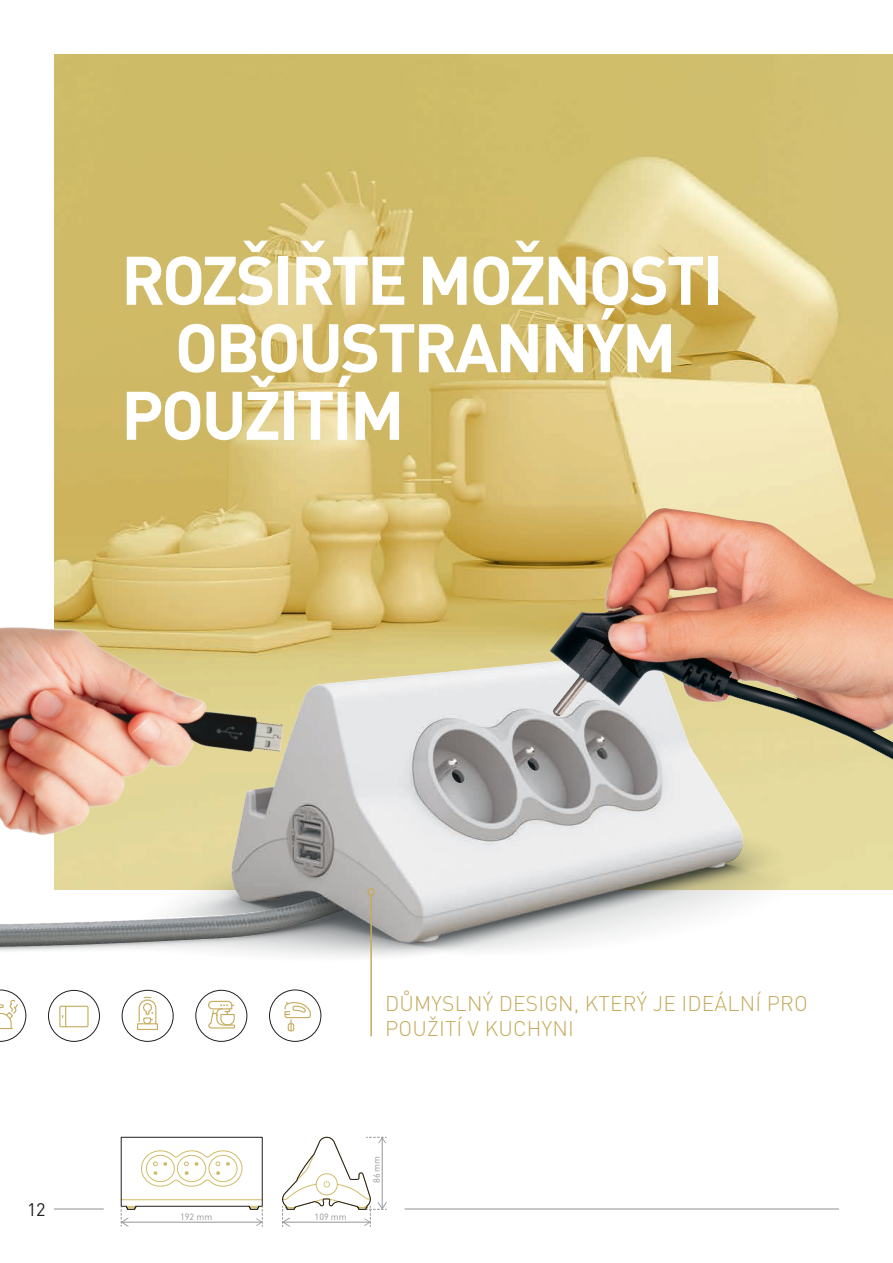
<style>
.page{position:relative;width:893px;height:1263px;background:#fff}
.page>*{position:absolute;margin:0;border:0;box-sizing:border-box;transform-origin:0 0}
.t1{font:700 67.5px "DIN Pro";letter-spacing:-.04em;color:#fff}
.t2{font:300 21px/25.2px "DIN Pro";letter-spacing:.01em;color:#c5ab5d}
.t3{font:18px "DIN Pro";color:#231f20}
.t4{font:9px "DIN Pro";color:#939598}
</style>
<div class="page">
<img style="left:54px;top:54px;width:839px;height:494px">
<img style="left:0;top:548px;width:893px;height:617px">
<img style="left:0;top:653px;width:743px;height:293px">
<div style="left:122px;top:990px;width:51px;height:51px;background:#fff;border-radius:50%"></div>
<div style="left:137px;top:1023px;width:21px;height:7px;border:1px solid #c6ab5c"></div>
<svg style="left:138px;top:996px;width:19px;height:29px"></svg>
<div style="left:122px;top:990px;width:52px;height:52px;border:1px solid #231f20;border-radius:50%"></div>
<div style="left:196px;top:990px;width:51px;height:51px;background:#fff;border-radius:50%"></div>
<svg style="left:208px;top:1000px;width:28px;height:29px"></svg>
<div style="left:195px;top:990px;width:52px;height:52px;border:1px solid #231f20;border-radius:50%"></div>
<svg style="left:0;top:989px;width:26px;height:53px"></svg>
<div style="left:269px;top:990px;width:52px;height:51px;background:#fff;border-radius:50%"></div>
<svg style="left:284px;top:1001px;width:27px;height:30px"></svg>
<div style="left:269px;top:989px;width:52px;height:53px;border:1px solid #231f20;border-radius:50%"></div>
<div style="left:48px;top:990px;width:51px;height:51px;background:#fff;border-radius:50%"></div>
<div style="left:59px;top:1006px;width:30px;height:21px;border:1px solid #c6ab5c"></div>
<svg style="left:62px;top:1006px;width:4px;height:20px"></svg>
<div style="left:48px;top:990px;width:52px;height:52px;border:1px solid #231f20;border-radius:50%"></div>
<hr style="left:370px;top:895px;width:2px;height:141px;background:#c5ab5d">
<div style="left:367px;top:888px;width:8px;height:8px;border:2px solid #c5ab5d;border-radius:50%"></div>
<svg style="left:278px;top:1137px;width:109px;height:90px"></svg>
<svg style="left:121px;top:1137px;width:142px;height:90px"></svg>
<img style="left:549px;top:508px;width:344px;height:252px">
<img style="left:0;top:582px;width:291px;height:357px">
<hr style="left:405px;top:1208px;width:434px;height:1px;background:#231f20">
<hr style="left:54px;top:1208px;width:50px;height:1px;background:#231f20">
<h1 class="t1" style="left:121px;top:224px;width:603px">ROZŠIŘTE MOŽNOSTI</h1>
<h1 class="t1" style="left:175px;top:292px;width:503px">OBOUSTRANNÝM</h1>
<h1 class="t1" style="left:121px;top:359px;width:285px">POUŽITÍM</h1>
<p class="t3" style="left:27px;top:1195px;width:20px">12</p>
<p class="t2" style="left:385px;top:989px;width:424px">DŮMYSLNÝ DESIGN, KTERÝ JE IDEÁLNÍ PRO<br>POUŽITÍ V KUCHYNI</p>
<p class="t4" style="left:180px;top:1209px;width:34px">192 mm</p>
<p class="t4" style="left:315px;top:1209px;width:34px">109 mm</p>
<p class="t4" style="left:369px;top:1183px;width:29px;rotate:-90deg">86 mm</p>
</div>
